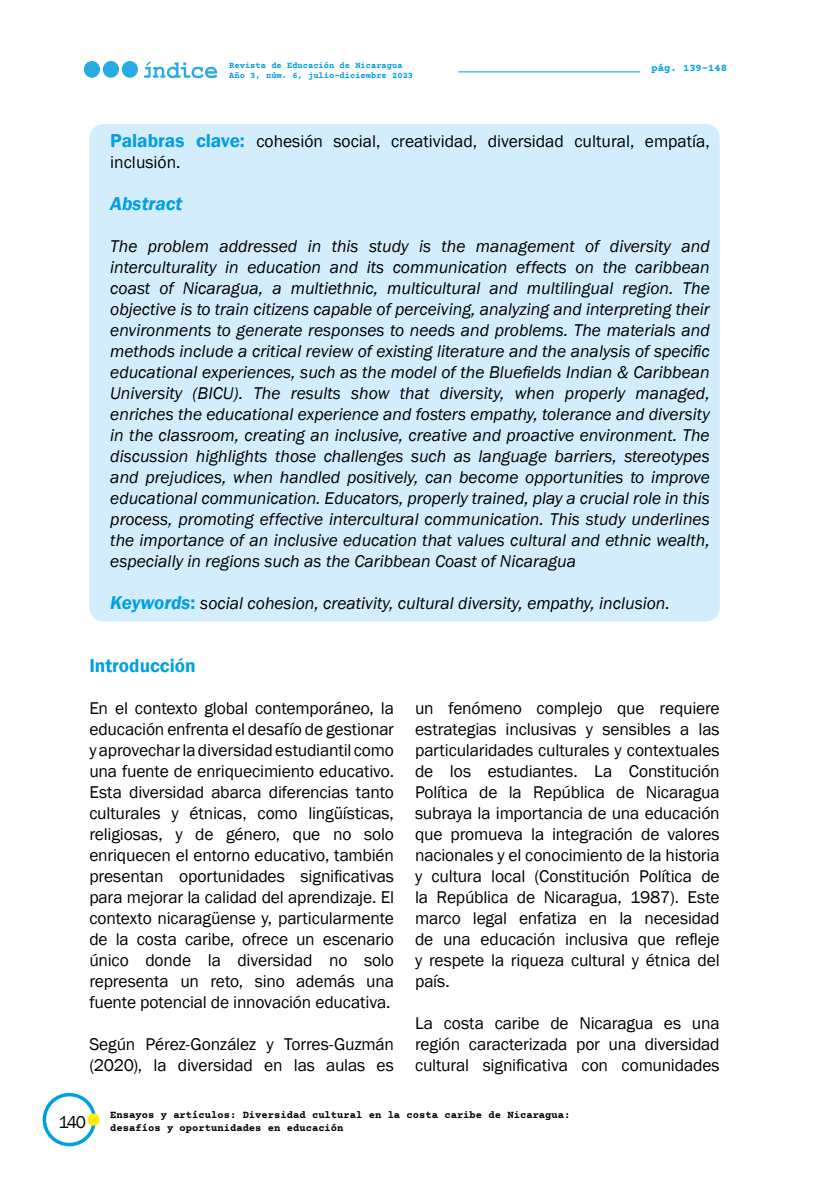
<style>
.page{position:relative;width:819px;height:1191px;background:#fff}
.page>*{position:absolute;margin:0;border:0;box-sizing:border-box;transform-origin:0 0}
.t1{font:600 19.25px "Franklin Gothic";color:#009fe3}
.t2{font:italic 600 19.25px "Franklin Gothic";color:#009fe3}
.t3{font:17.5px/21px "Franklin Gothic";letter-spacing:-.01em;color:#000;text-align:justify}
.t4{font:italic 17.5px/21px "Franklin Gothic";color:#000;text-align:justify}
.t5{font:700 10.5px "Courier Prime";color:#000}
.t6{font:700 10.5px "Courier Prime";color:#009fe3}
.t7{font:700 8.75px/10.5px "Courier Prime";color:#009fe3}
.s1{font-weight:600;font-size:19.25px;color:#009fe3}
.s2{font-weight:600;font-style:normal;font-size:19.25px;color:#009fe3}
</style>
<div class="page">
<hr style="left:458px;top:71px;width:182px;height:1px;background:#009fe3">
<div style="left:84px;top:61px;width:16px;height:17px;background:#29abe3;border-radius:50%"></div>
<div style="left:103px;top:61px;width:16px;height:17px;background:#29abe3;border-radius:50%"></div>
<div style="left:122px;top:61px;width:16px;height:17px;background:#29abe3;border-radius:50%"></div>
<svg style="left:144px;top:62px;width:73px;height:16px"></svg>
<div style="left:43px;top:1092px;width:53px;height:54px;border:4px solid #009fe3;border-radius:50%"></div>
<div style="left:87px;top:1113px;width:13px;height:12px;background:#ffed00;border-radius:50%"></div>
<div style="left:89px;top:124px;width:630px;height:497px;background:#d4edfc;border-radius:14px"></div>
<p class="t7" style="left:229px;top:60px;width:185px">Revista de Educación de Nicaragua<br>Año 3, núm. 6, julio-diciembre 2023</p>
<p class="t6" style="left:651px;top:61px;width:77px">pág. 139-148</p>
<p class="t3" style="left:110px;top:131px;width:601px"><span class="s1">Palabras clave:</span> cohesión social, creatividad, diversidad cultural, empatía, inclusión.</p>
<p class="t2" style="left:110px;top:191px;width:74px">Abstract</p>
<p class="t4" style="left:110px;top:236px;width:601px">The problem addressed in this study is the management of diversity and interculturality in education and its communication effects on the caribbean coast of Nicaragua, a multiethnic, multicultural and multilingual region. The objective is to train citizens capable of perceiving, analyzing and interpreting their environments to generate responses to needs and problems. The materials and methods include a critical review of existing literature and the analysis of specific educational experiences, such as the model of the Bluefields Indian &amp; Caribbean University (BICU). The results show that diversity, when properly managed, enriches the educational experience and fosters empathy, tolerance and diversity in the classroom, creating an inclusive, creative and proactive environment. The discussion highlights those challenges such as language barriers, stereotypes and prejudices, when handled positively, can become opportunities to improve educational communication. Educators, properly trained, play a crucial role in this process, promoting effective intercultural communication. This study underlines the importance of an inclusive education that values cultural and ethnic wealth, especially in regions such as the Caribbean Coast of Nicaragua</p>
<p class="t4" style="left:110px;top:593px;width:561px"><span class="s1">Keywords</span><span class="s2">:</span> social cohesion, creativity, cultural diversity, empathy, inclusion.</p>
<p class="t1" style="left:89px;top:654px;width:108px">Introducción</p>
<p class="t3" style="left:89px;top:698px;width:306px">En el contexto global contemporáneo, la educación enfrenta el desafío de gestionar y aprovechar la diversidad estudiantil como una fuente de enriquecimiento educativo.<br>Esta diversidad abarca diferencias tanto culturales y étnicas, como lingüísticas, religiosas, y de género, que no solo enriquecen el entorno educativo, también presentan oportunidades significativas para mejorar la calidad del aprendizaje. El contexto nicaragüense y, particularmente de la costa caribe, ofrece un escenario único donde la diversidad no solo representa un reto, sino además una fuente potencial de innovación educativa.</p>
<p class="t3" style="left:89px;top:1034px;width:306px">Según Pérez-González y Torres-Guzmán (2020), la diversidad en las aulas es</p>
<p class="t3" style="left:415px;top:698px;width:306px">un fenómeno complejo que requiere estrategias inclusivas y sensibles a las particularidades culturales y contextuales de los estudiantes. La Constitución Política de la República de Nicaragua subraya la importancia de una educación que promueva la integración de valores nacionales y el conocimiento de la historia y cultura local (Constitución Política de la República de Nicaragua, 1987). Este marco legal enfatiza en la necesidad de una educación inclusiva que refleje y respete la riqueza cultural y étnica del país.</p>
<p class="t3" style="left:415px;top:1013px;width:306px">La costa caribe de Nicaragua es una región caracterizada por una diversidad cultural significativa con comunidades</p>
<p class="t5" style="left:110px;top:1108px;width:461px">Ensayos y artículos: Diversidad cultural en la costa caribe de Nicaragua:</p>
<p class="t3" style="left:58px;top:1112px;width:29px">140</p>
<p class="t5" style="left:110px;top:1121px;width:235px">desafíos y oportunidades en educación</p>
</div>
